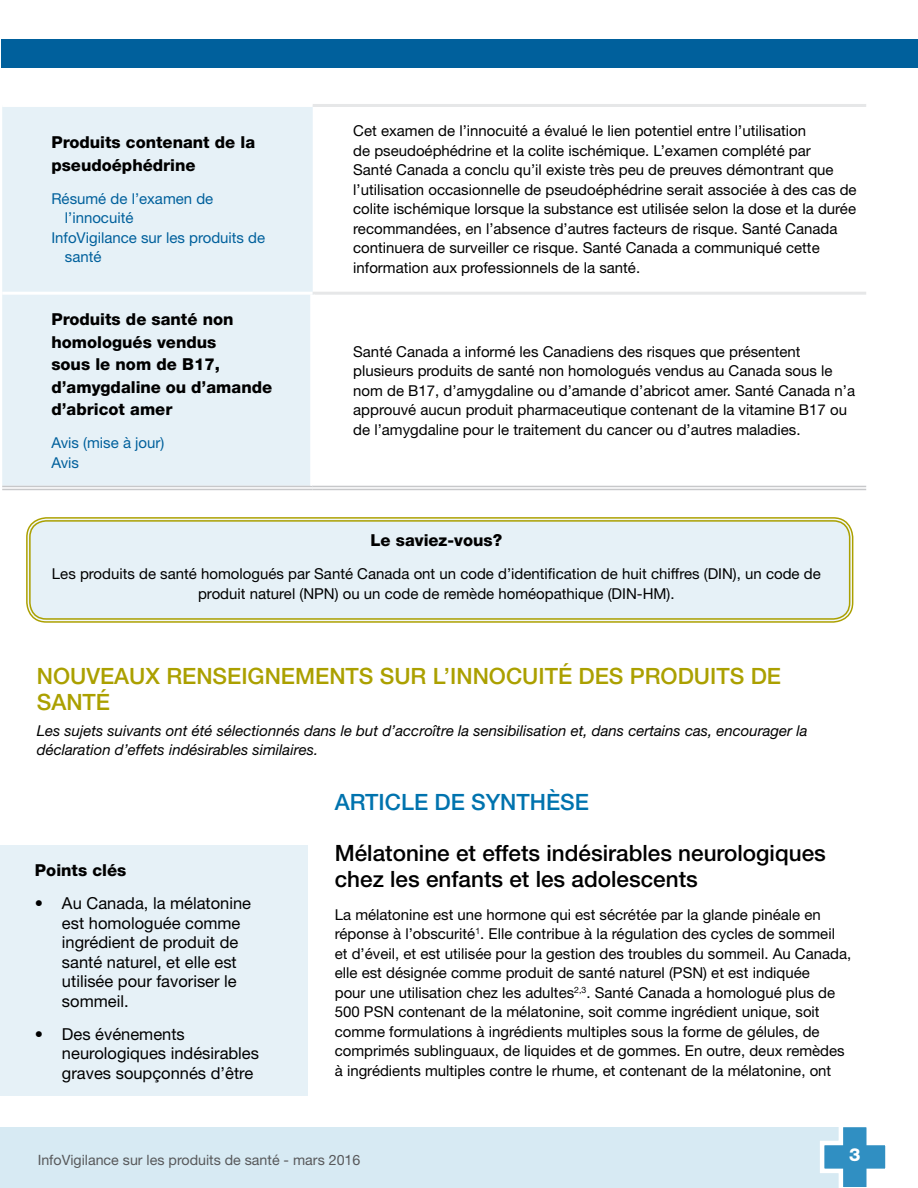
<style>
.page{position:relative;width:918px;height:1188px;background:#fff}
.page>*{position:absolute;margin:0;border:0;box-sizing:border-box;transform-origin:0 0}
.Text_-_Title_level_3{font:500 22.5px/25.5px "Helvetica Neue LT Std";color:#000}
.Text_-_Title_level_1{font:500 22.5px/25.5px "Helvetica Neue LT Std";color:#aba000}
.Text_-_Title_level_1-2{font:500 22.5px "Helvetica Neue LT Std";color:#0073ae}
.t1{font:800 18px "Helvetica Neue LT Std";color:#fff}
.t2{font:16.5px/19.5px "Helvetica Neue LT Std";color:#000}
.Recap_-_Product{font:800 16.5px/22.5px "Helvetica Neue LT Std";color:#000}
.Text_-_Body{font:800 16.5px "Helvetica Neue LT Std";color:#000}
.Text_-_Body-2{font:15px/19.5px "Helvetica Neue LT Std";color:#000}
.Text_-_Body_-_column{font:italic 15px/19.5px "Helvetica Neue LT Std";color:#000}
.Recap_-_Com_Type{font:15px/19.5px "Helvetica Neue LT Std";color:#00609c}
.t3{font:14.25px "Helvetica Neue LT Std";color:#58595b}
</style>
<div class="page">
<div style="left:1px;top:1127px;width:854px;height:61px;background:#d7eaf3"></div>
<hr style="left:0;top:1127px;width:1px;height:61px;background:#d7eaf3">
<svg style="left:820px;top:1127px;width:66px;height:61px"></svg>
<div style="left:1px;top:39px;width:917px;height:29px;background:#00609c"></div>
<div style="left:0;top:845px;width:308px;height:251px;background:#e6f1f7"></div>
<div style="left:2px;top:107px;width:311px;height:379px;background:#e6f1f7"></div>
<hr style="left:2px;top:486px;width:311px;height:4px;background:#f0f1f2">
<div style="left:310px;top:295px;width:5px;height:191px;background:#fff"></div>
<hr style="left:313px;top:486px;width:553px;height:4px;background:#f0f0f1">
<hr style="left:313px;top:104px;width:553px;height:3px;background:#e6e7e8">
<hr style="left:2px;top:292px;width:311px;height:3px;background:#fff">
<hr style="left:2px;top:486px;width:311px;height:1px;background:#c7c8ca">
<hr style="left:2px;top:489px;width:311px;height:1px;background:#c7c8ca">
<hr style="left:313px;top:292px;width:553px;height:3px;background:#e6e7e8">
<hr style="left:313px;top:486px;width:553px;height:1px;background:#c7c8ca">
<hr style="left:313px;top:489px;width:553px;height:1px;background:#c7c8ca">
<div style="left:28px;top:519px;width:823px;height:101px;background:#e6f1f7;border-radius:18px"></div>
<div style="left:26px;top:517px;width:827px;height:106px;border:1px solid #aba000;border-radius:20px"></div>
<div style="left:29px;top:520px;width:821px;height:100px;border:1px solid #aba000;border-radius:17px"></div>
<p class="Recap_-_Product" style="left:51px;top:131px;width:205px">Produits contenant de la pseudoéphédrine</p>
<p class="Recap_-_Com_Type" style="left:65px;top:188px;width:150px;text-indent:-14px">Résumé de l’examen de l’innocuité</p>
<p class="Recap_-_Com_Type" style="left:65px;top:227px;width:202px;text-indent:-14px">InfoVigilance sur les produits de santé</p>
<p class="Recap_-_Product" style="left:51px;top:308px;width:222px">Produits de santé non homologués vendus<br>sous le nom de B17, d’amygdaline ou d’amande d’abricot amer</p>
<p class="Recap_-_Com_Type" style="left:51px;top:433px;width:115px">Avis (mise à jour)</p>
<p class="Recap_-_Com_Type" style="left:51px;top:452px;width:29px">Avis</p>
<p class="Text_-_Body-2" style="left:353px;top:121px;width:505px">Cet examen de l’innocuité a évalué le lien potentiel entre l’utilisation<br>de pseudoéphédrine et la colite ischémique. L’examen complété par<br>Santé Canada a conclu qu’il existe très peu de preuves démontrant que l’utilisation occasionnelle de pseudoéphédrine serait associée à des cas de colite ischémique lorsque la substance est utilisée selon la dose et la durée recommandées, en l’absence d’autres facteurs de risque. Santé Canada continuera de surveiller ce risque. Santé Canada a communiqué cette information aux professionnels de la santé.</p>
<p class="Text_-_Body-2" style="left:353px;top:342px;width:503px">Santé Canada a informé les Canadiens des risques que présentent plusieurs produits de santé non homologués vendus au Canada sous le nom de B17, d’amygdaline ou d’amande d’abricot amer. Santé Canada n’a approuvé aucun produit pharmaceutique contenant de la vitamine B17 ou de l’amygdaline pour le traitement du cancer ou d’autres maladies.</p>
<p class="Text_-_Body" style="left:371px;top:531px;width:133px">Le saviez-vous?</p>
<p class="Text_-_Body-2" style="left:52px;top:564px;width:770px;text-align:center">Les produits de santé homologués par Santé Canada ont un code d’identification de huit chiffres (DIN), un code de produit naturel (NPN) ou un code de remède homéopathique (DIN-HM).</p>
<p class="Text_-_Title_level_1" style="left:37px;top:663px;width:746px">NOUVEAUX RENSEIGNEMENTS SUR L’INNOCUITÉ DES PRODUITS DE<br>SANTÉ</p>
<p class="Text_-_Body_-_column" style="left:37px;top:721px;width:772px">Les sujets suivants ont été sélectionnés dans le but d’accroître la sensibilisation et, dans certains cas, encourager la déclaration d’effets indésirables similaires.</p>
<p class="Text_-_Title_level_1-2" style="left:335px;top:788px;width:256px">ARTICLE DE SYNTHÈSE</p>
<p class="Text_-_Title_level_3" style="left:335px;top:840px;width:493px">Mélatonine et effets indésirables neurologiques chez les enfants et les adolescents</p>
<p class="Text_-_Body-2" style="left:335px;top:905px;width:518px">La mélatonine est une hormone qui est sécrétée par la glande pinéale en réponse à l’obscurité<sup>1</sup>. Elle contribue à la régulation des cycles de sommeil et d’éveil, et est utilisée pour la gestion des troubles du sommeil. Au Canada, elle est désignée comme produit de santé naturel (PSN) et est indiquée<br>pour une utilisation chez les adultes<sup>2,3</sup>. Santé Canada a homologué plus de 500 PSN contenant de la mélatonine, soit comme ingrédient unique, soit comme formulations à ingrédients multiples sous la forme de gélules, de comprimés sublinguaux, de liquides et de gommes. En outre, deux remèdes à ingrédients multiples contre le rhume, et contenant de la mélatonine, ont</p>
<p class="Text_-_Body" style="left:35px;top:861px;width:93px">Points clés</p>
<p class="t2" style="left:62px;top:894px;width:191px;text-indent:-27px">• Au Canada, la mélatonine est homologuée comme ingrédient de produit de santé naturel, et elle est utilisée pour favoriser le sommeil.</p>
<p class="t2" style="left:62px;top:1024px;width:199px;text-indent:-27px">• Des événements neurologiques indésirables graves soupçonnés d’être</p>
<p class="t3" style="left:38px;top:1152px;width:324px">InfoVigilance sur les produits de santé - mars 2016</p>
<p class="t1" style="left:849px;top:1144px;width:13px">3</p>
</div>
